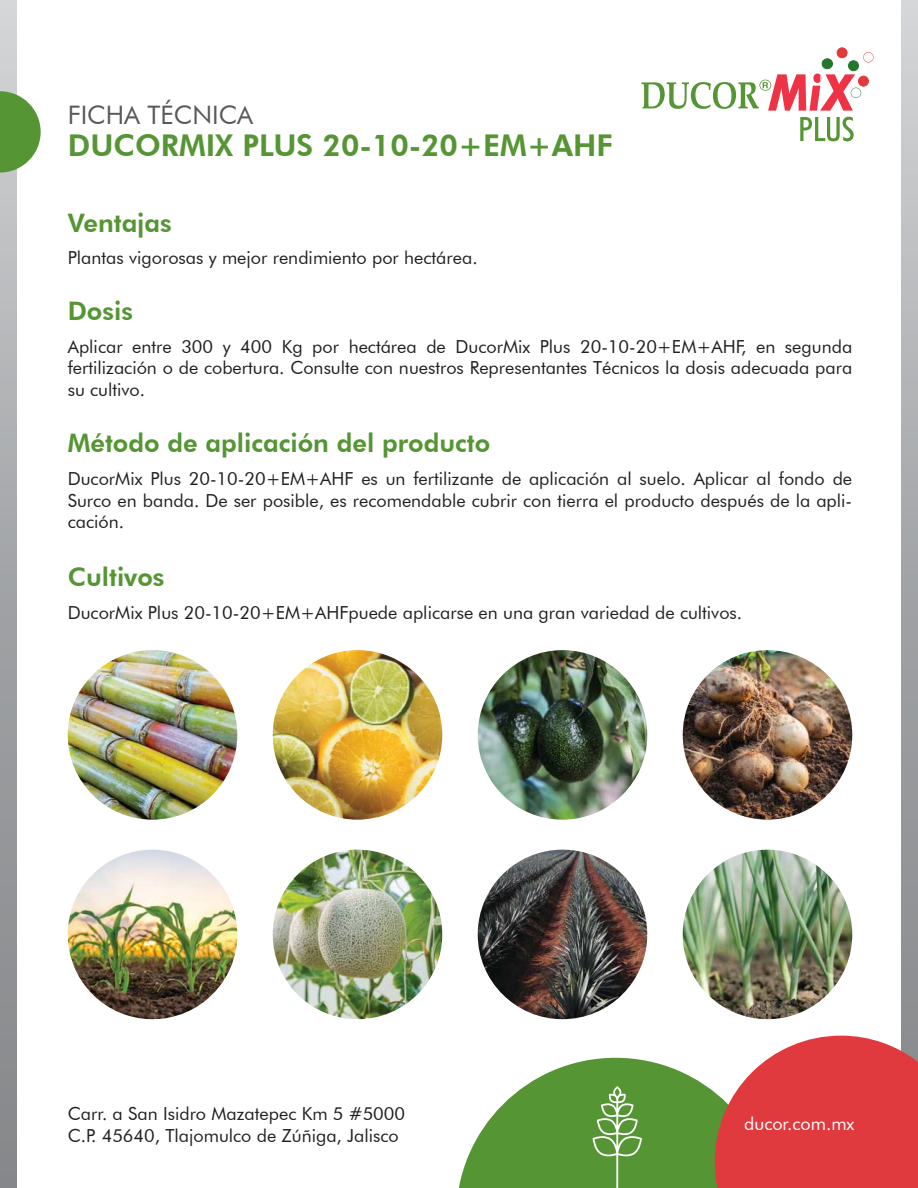
<style>
.page{position:relative;width:918px;height:1188px;background:#fff}
.page>*{position:absolute;margin:0;border:0;box-sizing:border-box;transform-origin:0 0}
.t1{font:800 30px "Futura BT";color:#559534}
.t2{font:800 25.5px "Futura BT";color:#559534}
.t3{font:25.5px "Futura BT";color:#58595b}
.t4{font:18px/21.6px "Futura BT";color:#231f20;text-align:justify}
.t5{font:18px "Futura BT";color:#fff}
</style>
<div class="page">
<svg style="left:902px;top:0;width:16px;height:1036px"></svg>
<div style="left:0;top:0;width:16px;height:1188px;background:linear-gradient(to bottom,#cdcfd1,#7f8184)"></div>
<svg style="left:0;top:91px;width:41px;height:82px"></svg>
<img style="left:68px;top:650px;width:169px;height:170px;border-radius:85px">
<img style="left:273px;top:650px;width:169px;height:170px;border-radius:85px">
<img style="left:478px;top:650px;width:169px;height:170px;border-radius:85px">
<img style="left:683px;top:650px;width:169px;height:170px;border-radius:85px">
<img style="left:68px;top:850px;width:169px;height:169px;border-radius:85px">
<img style="left:273px;top:850px;width:169px;height:169px;border-radius:85px">
<img style="left:478px;top:850px;width:169px;height:169px;border-radius:85px">
<img style="left:683px;top:850px;width:169px;height:169px;border-radius:85px">
<div style="left:822px;top:59px;width:10px;height:10px;background:#24782d;border-radius:50%"></div>
<div style="left:822px;top:59px;width:11px;height:10px;border:1px solid #24782d;border-radius:50%"></div>
<div style="left:837px;top:48px;width:10px;height:10px;background:#e13a3e;border-radius:50%"></div>
<div style="left:837px;top:48px;width:10px;height:10px;border:1px solid #e13a3e;border-radius:50%"></div>
<div style="left:849px;top:61px;width:9px;height:10px;background:#24782d;border-radius:50%"></div>
<div style="left:848px;top:61px;width:11px;height:10px;border:1px solid #24782d;border-radius:50%"></div>
<svg style="left:863px;top:52px;width:11px;height:10px"></svg>
<div style="left:859px;top:76px;width:9px;height:10px;background:#e13a3e;border-radius:50%"></div>
<div style="left:858px;top:76px;width:11px;height:10px;border:1px solid #e13a3e;border-radius:50%"></div>
<svg style="left:642px;top:73px;width:219px;height:38px"></svg>
<svg style="left:800px;top:117px;width:54px;height:24px"></svg>
<svg style="left:458px;top:1036px;width:460px;height:152px"></svg>
<h2 class="t3" style="left:68px;top:100px;width:187px">FICHA TÉCNICA</h2>
<h1 class="t1" style="left:68px;top:127px;width:546px">DUCORMIX PLUS 20-10-20+EM+AHF</h1>
<h2 class="t2" style="left:68px;top:207px;width:105px">Ventajas</h2>
<p class="t4" style="left:68px;top:247px;width:411px">Plantas vigorosas y mejor rendimiento por hectárea.</p>
<h2 class="t2" style="left:68px;top:296px;width:67px">Dosis</h2>
<p class="t4" style="left:68px;top:336px;width:786px">Aplicar entre 300 y 400 Kg por hectárea de DucorMix Plus 20-10-20+EM+AHF, en segunda fertilización o de cobertura. Consulte con nuestros Representantes Técnicos la dosis adecuada para su cultivo.</p>
<h2 class="t2" style="left:68px;top:428px;width:424px">Método de aplicación del producto</h2>
<p class="t4" style="left:68px;top:468px;width:786px">DucorMix Plus 20-10-20+EM+AHF es un fertilizante de aplicación al suelo. Aplicar al fondo de Surco en banda. De ser posible, es recomendable cubrir con tierra el producto después de la apli&shy;cación.</p>
<h2 class="t2" style="left:68px;top:561px;width:98px">Cultivos</h2>
<p class="t4" style="left:68px;top:601px;width:676px">DucorMix Plus 20-10-20+EM+AHFpuede aplicarse en una gran variedad de cultivos.</p>
<p class="t4" style="left:68px;top:1103px;width:339px">Carr. a San Isidro Mazatepec Km 5 #5000<br>C.P. 45640, Tlajomulco de Zúñiga, Jalisco</p>
<p class="t5" style="left:744px;top:1113px;width:112px">ducor.com.mx</p>
</div>
